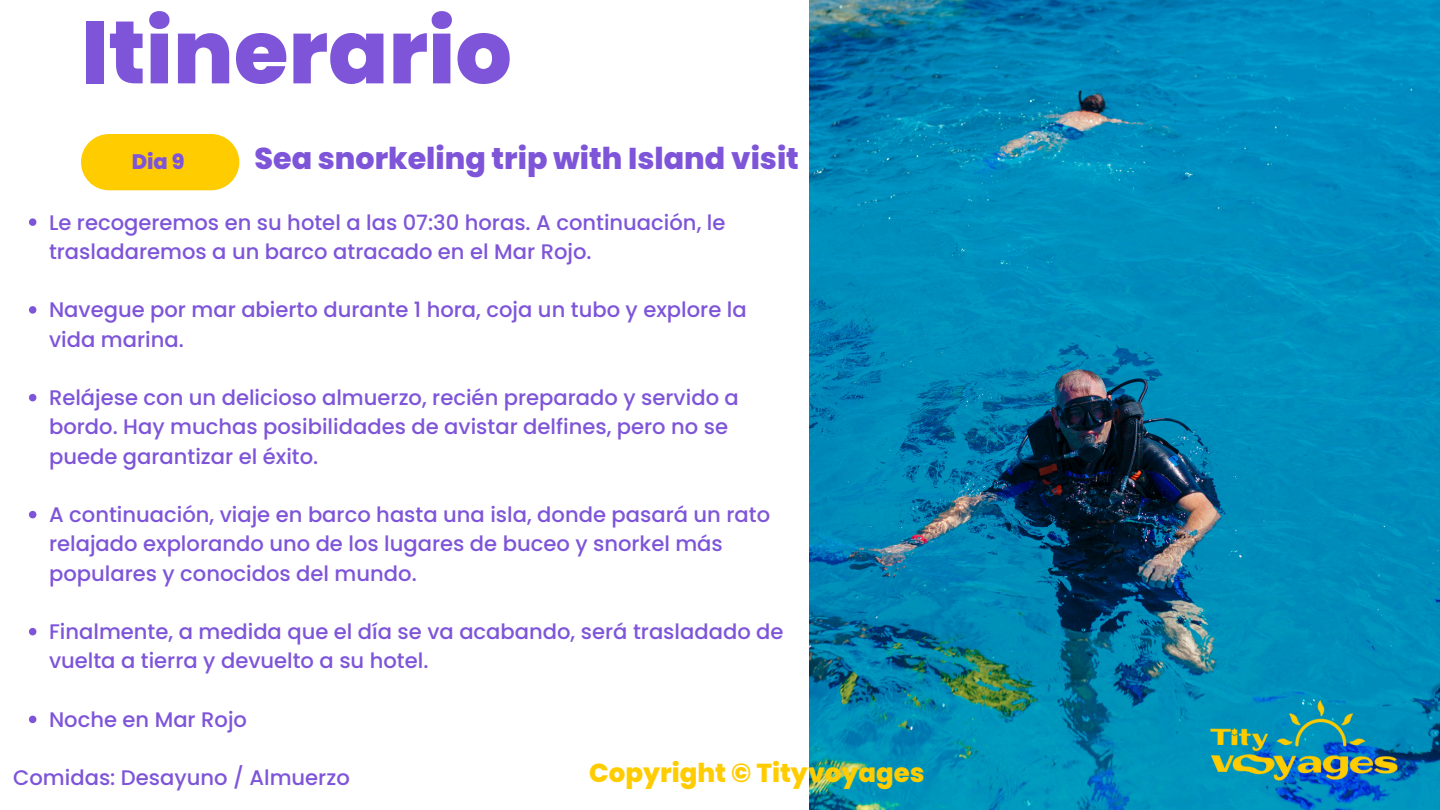
<style>
.page{position:relative;width:1440px;height:810px;background:#fff}
.page>*{position:absolute;margin:0;border:0;box-sizing:border-box;transform-origin:0 0}
.t1{font:800 88.7px "Poppins";color:#7e55d9}
.t2{font:800 30.1px "Poppins";color:#7e55d9}
.t3{font:800 26px "Poppins";color:#fc0}
.t4{font:500 21.1px/29.2px "Poppins";color:#7e55d9}
.t5{font:800 21px "Poppins";color:#7e55d9}
</style>
<div class="page">
<img style="left:809px;top:0;width:631px;height:810px">
<img style="left:1198px;top:691px;width:212px;height:99px">
<svg style="left:29px;top:218px;width:7px;height:8px"></svg>
<svg style="left:29px;top:306px;width:7px;height:8px"></svg>
<svg style="left:29px;top:394px;width:7px;height:7px"></svg>
<svg style="left:29px;top:511px;width:7px;height:7px"></svg>
<svg style="left:29px;top:628px;width:7px;height:7px"></svg>
<svg style="left:29px;top:716px;width:7px;height:7px"></svg>
<div style="left:81px;top:134px;width:158px;height:56px;background:#fc0;border-radius:28px"></div>
<p class="t1" style="left:81px;top:-10px;width:432px">Itinerario</p>
<p class="t2" style="left:254px;top:137px;width:546px">Sea snorkeling trip with Island visit</p>
<h4 class="t4" style="left:49px;top:208px;width:678px">Le recogeremos en su hotel a las 07:30 horas. A continuación, le trasladaremos a un barco atracado en el Mar Rojo.</h4>
<h2 class="t4" style="left:49px;top:295px;width:699px">Navegue por mar abierto durante 1 hora, coja un tubo y explore la vida marina.</h2>
<h4 class="t5" style="left:132px;top:147px;width:54px">Dia 9</h4>
<p class="t4" style="left:49px;top:383px;width:691px">Relájese con un delicioso almuerzo, recién preparado y servido a bordo. Hay muchas posibilidades de avistar delfines, pero no se puede garantizar el éxito.</p>
<p class="t4" style="left:49px;top:500px;width:723px">A continuación, viaje en barco hasta una isla, donde pasará un rato relajado explorando uno de los lugares de buceo y snorkel más populares y conocidos del mundo.</p>
<p class="t4" style="left:49px;top:617px;width:736px">Finalmente, a medida que el día se va acabando, será trasladado de vuelta a tierra y devuelto a su hotel.</p>
<p class="t4" style="left:49px;top:705px;width:200px">Noche en Mar Rojo</p>
<p class="t4" style="left:13px;top:763px;width:338px">Comidas: Desayuno / Almuerzo</p>
<h3 class="t3" style="left:589px;top:754px;width:337px">Copyright © Tityvoyages</h3>
</div>
